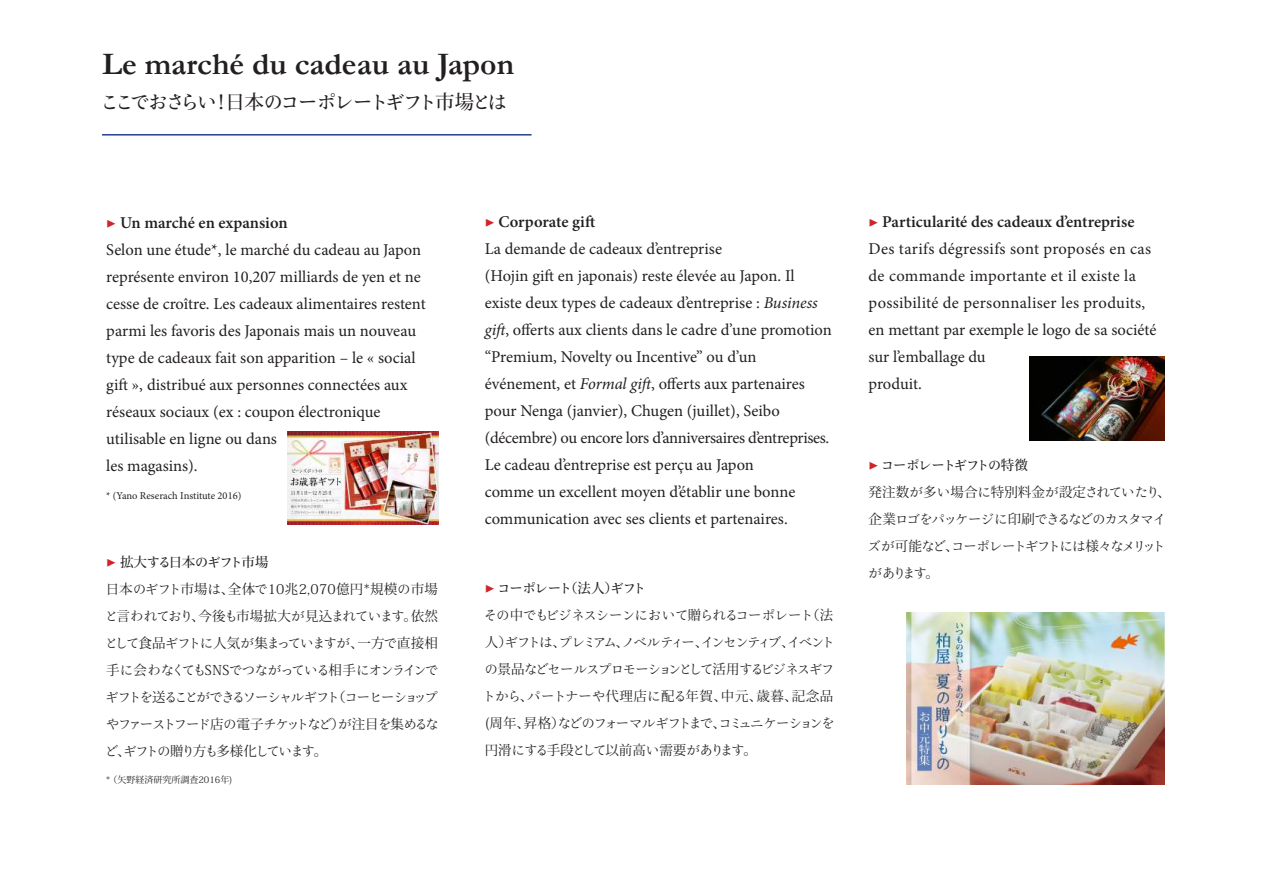
<style>
.page{position:relative;width:1263px;height:893px;background:#fff}
.page>*{position:absolute;margin:0;border:0;box-sizing:border-box;transform-origin:0 0}
.t1{font:700 31.5px "Garamond";color:#231f20}
.t2{font:500 19.5px "Ryo Text Plus N";letter-spacing:-.11em;color:#231f20}
.t3{font:16.5px/27px "Minion Pro";color:#231f20}
.t4{font:13.5px/27px "Ryo Text Plus N";letter-spacing:-.075em;color:#231f20}
.t5{font:10.5px "Minion Pro";letter-spacing:-.005em;color:#231f20}
.t6{font:9px "Ryo Text Plus N";color:#231f20}
.s1{color:#d1232a}
.s2{font-weight:600}
.s3{font-family:"Minion Pro";font-size:16.5px;color:#d1232a}
.s4{font-weight:500}
.s5{font-style:italic}
</style>
<div class="page">
<hr style="left:102px;top:134px;width:429px;height:2px;background:#253f8e">
<img style="left:1029px;top:357px;width:135px;height:83px">
<img style="left:907px;top:613px;width:257px;height:171px">
<img style="left:288px;top:431px;width:150px;height:93px">
<h1 class="t1" style="left:102px;top:45px;width:413px">Le marché du cadeau au Japon</h1>
<p class="t2" style="left:100px;top:90px;width:408px">ここでおさらい！日本のコーポレートギフト市場とは</p>
<p class="t3" style="left:106px;top:209px;width:321px"><span class="s1">▶</span> <span class="s2">Un marché en expansion<br></span>Selon une étude*, le marché du cadeau au Japon représente environ 10,207 milliards de yen et ne cesse de croître. Les cadeaux alimentaires restent parmi les favoris des Japonais mais un nouveau type de cadeaux fait son apparition – le « social gift », distribué aux personnes connectées aux réseaux sociaux (ex : coupon électronique utilisable en ligne ou dans<br>les magasins).</p>
<p class="t5" style="left:106px;top:488px;width:137px">* (Yano Reserach Institute 2016)</p>
<p class="t4" style="left:105px;top:548px;width:336px"><span class="s3">▶</span> <span class="s4">拡大する日本のギフト市場<br></span>日本のギフト市場は、全体で10兆2,070億円*規模の市場と言われており、今後も市場拡大が見込まれています。依然として食品ギフトに人気が集まっていますが、一方で直接相手に会わなくてもSNSでつながっている相手にオンラインでギフトを送ることができるソーシャルギフト（コーヒーショップやファーストフード店の電子チケットなど）が注目を集めるなど、ギフトの贈り方も多様化しています。</p>
<p class="t6" style="left:106px;top:774px;width:128px">* （矢野経済研究所調査2016年)</p>
<p class="t3" style="left:485px;top:209px;width:348px"><span class="s1">▶</span> <span class="s2">Corporate gift<br></span>La demande de cadeaux d’entreprise<br>(Hojin gift en japonais) reste élevée au Japon. Il existe deux types de cadeaux d’entreprise : <span class="s5">Business gift</span>, offerts aux clients dans le cadre d’une promotion “Premium, Novelty ou Incentive” ou d’un événement, et <span class="s5">Formal gift</span>, offerts aux partenaires pour Nenga (janvier), Chugen (juillet), Seibo (décembre) ou encore lors d’anniversaires d’entreprises.<br>Le cadeau d’entreprise est perçu au Japon<br>comme un excellent moyen d’établir une bonne communication avec ses clients et partenaires.</p>
<p class="t4" style="left:483px;top:575px;width:354px"><span class="s3">▶</span> <span class="s4">コーポレート（法人）ギフト<br></span>その中でもビジネスシーンにおいて贈られるコーポレート（法人）ギフトは、プレミアム、ノベルティー、インセンティブ、イベントの景品などセールスプロモーションとして活用するビジネスギフトから、パートナーや代理店に配る年賀、中元、歳暮、記念品(周年、昇格）などのフォーマルギフトまで、コミュニケーションを円滑にする手段として以前高い需要があります。</p>
<p class="t3" style="left:868px;top:209px;width:289px"><span class="s1">▶</span> <span class="s2">Particularité des cadeaux d’entreprise </span>Des tarifs dégressifs sont proposés en cas de commande importante et il existe la possibilité de personnaliser les produits, en mettant par exemple le logo de sa société sur l’emballage du<br>produit.</p>
<p class="t4" style="left:867px;top:452px;width:305px"><span class="s3">▶</span> <span class="s4">コーポレートギフトの特徴<br></span>発注数が多い場合に特別料金が設定されていたり、企業ロゴをパッケージに印刷できるなどのカスタマイズが可能など、コーポレートギフトには様々なメリットがあります。</p>
</div>
